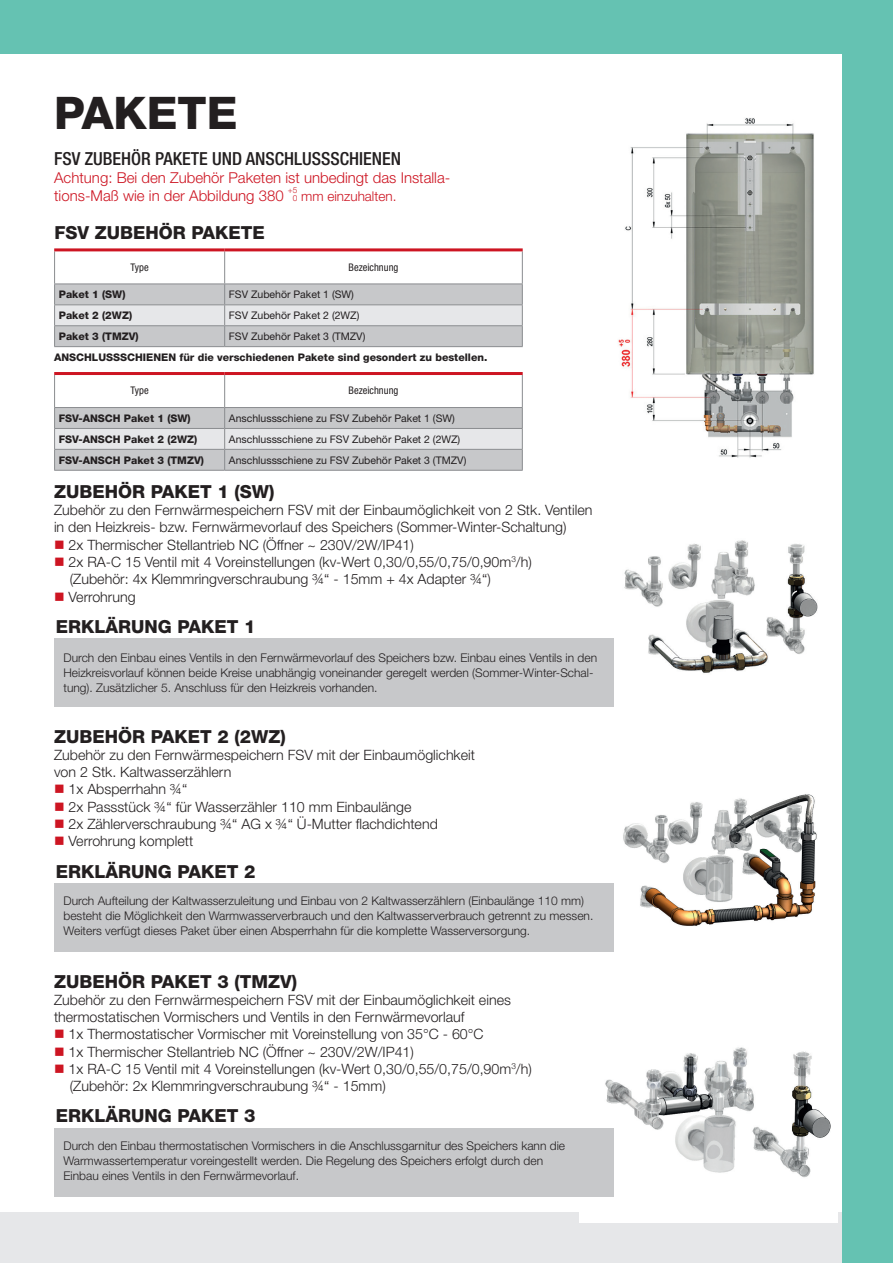
<style>
.page{position:relative;width:893px;height:1263px;background:#fff}
.page>*{position:absolute;margin:0;border:0;box-sizing:border-box;transform-origin:0 0}
.Kopfzeile_Kategorie{font:800 45px "Helvetica Neue LT Std";color:#231f20}
.Rote_Headline{font:800 18px "Helvetica Neue LT Std";color:#231f20}
.Rote_Headline-2{font:500 condensed 18px "Helvetica Neue LT Std";color:#231f20}
.t1{font:300 15px/18px "Helvetica Neue LT Pro";color:#cd1522}
.t2{font:300 14.25px "Helvetica Neue LT Pro";color:#231f20}
.t3{font:300 14.25px "Helvetica Neue LT Std";color:#231f20}
.t4{font:300 13.5px "Helvetica Neue LT Std";color:#cd1522}
.t5{font:300 12px/15px "Helvetica Neue LT Pro";color:#231f20}
.Text_Tabelle_2_zentr{font:10.5px "Helvetica Neue LT Std";color:#231f20}
.Produkt_Name{font:800 10.5px "Helvetica Neue LT Std";color:#231f20}
.Rote_Headline-3{font:800 10.5px "Helvetica Neue LT Std";color:#231f20}
.Titel_Spalte_Rot{font:condensed 10.5px "Helvetica Neue LT Std";color:#231f20}
.Fließtext{font:300 8.25px "Helvetica Neue LT Std";color:#cd2028}
.Fließtext-2{font:300 8.25px "Helvetica Neue LT Std";color:#cd1522}
.s1{color:#cd1522}
.s2{font-family:"Helvetica Neue LT Std"}
.s3{font-family:"Helvetica Neue LT Pro"}
</style>
<div class="page">
<div style="left:0;top:1212px;width:893px;height:51px;background:#e6e7e9"></div>
<div style="left:843px;top:0;width:50px;height:1263px;background:#65c2b2"></div>
<div style="left:0;top:0;width:893px;height:54px;background:#65c2b2"></div>
<img style="left:618px;top:118px;width:196px;height:340px">
<hr style="left:224px;top:251px;width:1px;height:33px;background:#8a8c8f">
<hr style="left:54px;top:251px;width:1px;height:33px;background:#8a8c8f">
<hr style="left:522px;top:251px;width:1px;height:33px;background:#8a8c8f">
<svg style="left:54px;top:284px;width:469px;height:62px;background:#cdced0"></svg>
<hr style="left:54px;top:346px;width:171px;height:1px;background:#8a8c8f">
<hr style="left:225px;top:346px;width:298px;height:1px;background:#8a8c8f">
<hr style="left:54px;top:248px;width:171px;height:3px;background:#cd1522">
<hr style="left:225px;top:248px;width:298px;height:3px;background:#cd1522">
<hr style="left:224px;top:375px;width:1px;height:32px;background:#8a8c8f">
<hr style="left:54px;top:375px;width:1px;height:32px;background:#8a8c8f">
<hr style="left:522px;top:375px;width:1px;height:32px;background:#8a8c8f">
<svg style="left:54px;top:407px;width:469px;height:63px;background:#cccdcf"></svg>
<hr style="left:54px;top:470px;width:171px;height:1px;background:#8a8c8f">
<hr style="left:225px;top:470px;width:298px;height:1px;background:#8a8c8f">
<hr style="left:54px;top:372px;width:171px;height:3px;background:#cd1522">
<hr style="left:225px;top:372px;width:298px;height:3px;background:#cd1522">
<img style="left:579px;top:1047px;width:259px;height:175px">
<img style="left:602px;top:540px;width:216px;height:133px">
<img style="left:584px;top:794px;width:233px;height:132px">
<div style="left:55px;top:639px;width:559px;height:68px;background:#c7c8ca"></div>
<div style="left:55px;top:884px;width:559px;height:68px;background:#c7c8ca"></div>
<div style="left:55px;top:1129px;width:559px;height:68px;background:#c7c8ca"></div>
<p class="Kopfzeile_Kategorie" style="left:54px;top:86px;width:185px">PAKETE</p>
<p class="Rote_Headline-2" style="left:54px;top:148px;width:349px">FSV ZUBEHÖR PAKETE UND ANSCHLUSSSCHIENEN</p>
<p class="t1" style="left:54px;top:168px;width:398px">Achtung: Bei den Zubehör Paketen ist unbedingt das Installa&shy;tions-Maß wie in der Abbildung 380</p>
<p class="Fließtext" style="left:288px;top:185px;width:11px">+5</p>
<p class="Fließtext-2" style="left:293px;top:193px;width:6px">0</p>
<p class="t4" style="left:301px;top:188px;width:97px">mm einzuhalten.</p>
<p class="Rote_Headline" style="left:55px;top:222px;width:212px">FSV ZUBEHÖR PAKETE</p>
<p class="Titel_Spalte_Rot" style="left:131px;top:261px;width:20px">Type</p>
<p class="Titel_Spalte_Rot" style="left:349px;top:261px;width:51px">Bezeichnung</p>
<p class="Produkt_Name" style="left:59px;top:288px;width:68px">Paket 1 (SW)</p>
<p class="Text_Tabelle_2_zentr" style="left:229px;top:288px;width:127px">FSV Zubehör Paket 1 (SW)</p>
<p class="Produkt_Name" style="left:59px;top:309px;width:75px">Paket 2 (2WZ)</p>
<p class="Text_Tabelle_2_zentr" style="left:229px;top:309px;width:132px">FSV Zubehör Paket 2 (2WZ)</p>
<p class="Produkt_Name" style="left:59px;top:330px;width:81px">Paket 3 (TMZV)</p>
<p class="Text_Tabelle_2_zentr" style="left:229px;top:330px;width:138px">FSV Zubehör Paket 3 (TMZV)</p>
<p class="Rote_Headline-3" style="left:54px;top:351px;width:435px">ANSCHLUSSSCHIENEN für die verschiedenen Pakete sind gesondert zu bestellen.</p>
<p class="Titel_Spalte_Rot" style="left:131px;top:384px;width:20px">Type</p>
<p class="Titel_Spalte_Rot" style="left:349px;top:384px;width:51px">Bezeichnung</p>
<p class="Produkt_Name" style="left:59px;top:412px;width:133px">FSV-ANSCH Paket 1 (SW)</p>
<p class="Text_Tabelle_2_zentr" style="left:229px;top:412px;width:227px">Anschlussschiene zu FSV Zubehör Paket 1 (SW)</p>
<p class="Produkt_Name" style="left:59px;top:433px;width:140px">FSV-ANSCH Paket 2 (2WZ)</p>
<p class="Text_Tabelle_2_zentr" style="left:229px;top:433px;width:233px">Anschlussschiene zu FSV Zubehör Paket 2 (2WZ)</p>
<p class="Produkt_Name" style="left:59px;top:454px;width:147px">FSV-ANSCH Paket 3 (TMZV)</p>
<p class="Text_Tabelle_2_zentr" style="left:229px;top:454px;width:239px">Anschlussschiene zu FSV Zubehör Paket 3 (TMZV)</p>
<p class="Rote_Headline" style="left:54px;top:481px;width:222px">ZUBEHÖR PAKET 1 (SW)</p>
<p class="t2" style="left:54px;top:501px;width:540px">Zubehör zu den Fernwärmespeichern FSV mit der Einbaumöglichkeit von 2 Stk. Ventilen</p>
<p class="t2" style="left:54px;top:518px;width:514px">in den Heizkreis- bzw. Fernwärmevorlauf des Speichers (Sommer-Winter-Schaltung)</p>
<p class="t2" style="left:54px;top:536px;width:361px"><span class="s1">■</span> 2x Thermischer Stellantrieb NC (Öffner <span class="s2">~ 230V/2W/IP41)</span></p>
<p class="t2" style="left:54px;top:553px;width:479px"><span class="s1">■</span> 2x RA-C 15 Ventil mit 4 Voreinstellungen (kv-Wert 0,30/0,55/0,75/0,90m<sup>3</sup>/h)</p>
<p class="t2" style="left:70px;top:570px;width:423px">(Zubehör: 4x Klemmringverschraubung <span class="s2">¾“ - 15mm + 4x Adapter ¾“)</span></p>
<p class="t2" style="left:54px;top:588px;width:83px"><span class="s1">■</span> Verrohrung</p>
<p class="Rote_Headline" style="left:56px;top:616px;width:201px">ERKLÄRUNG PAKET 1</p>
<p class="t5" style="left:63px;top:650px;width:535px">Durch den Einbau eines Ventils in den Fernwärmevorlauf des Speichers bzw. Einbau eines Ventils in den<br>Heizkreisvorlauf können beide Kreise unabhängig voneinander geregelt werden (Sommer-Winter-Schal&shy;tung). Zusätzlicher 5. Anschluss für den Heizkreis vorhanden.</p>
<p class="Rote_Headline" style="left:54px;top:725px;width:233px">ZUBEHÖR PAKET 2 (2WZ)</p>
<p class="t2" style="left:54px;top:746px;width:422px">Zubehör zu den Fernwärmespeichern FSV mit der Einbaumöglichkeit</p>
<p class="t2" style="left:54px;top:763px;width:179px">von 2 Stk. Kaltwasserzählern</p>
<p class="t2" style="left:54px;top:781px;width:135px"><span class="s1">■</span> 1x Absperrhahn <span class="s2">¾“</span></p>
<p class="t2" style="left:54px;top:798px;width:359px"><span class="s1">■</span> 2x Passstück <span class="s2">¾“</span> für Wasserzähler 110 mm Einbaulänge</p>
<p class="t3" style="left:54px;top:815px;width:385px"><span class="s1">■</span> <span class="s3">2x Zählerverschraubung</span> ¾“ AG x ¾“ Ü-Mutter flachdichtend</p>
<p class="t2" style="left:54px;top:832px;width:141px"><span class="s1">■</span> Verrohrung komplett</p>
<p class="Rote_Headline" style="left:56px;top:860px;width:201px">ERKLÄRUNG PAKET 2</p>
<p class="t5" style="left:63px;top:893px;width:531px">Durch Aufteilung der Kaltwasserzuleitung und Einbau von 2 Kaltwasserzählern (Einbaulänge 110 mm) besteht die Möglichkeit den Warmwasserverbrauch und den Kaltwasserverbrauch getrennt zu messen.<br>Weiters verfügt dieses Paket über einen Absperrhahn für die komplette Wasserversorgung.</p>
<p class="Rote_Headline" style="left:54px;top:970px;width:245px">ZUBEHÖR PAKET 3 (TMZV)</p>
<p class="t2" style="left:54px;top:991px;width:458px">Zubehör zu den Fernwärmespeichern FSV mit der Einbaumöglichkeit eines</p>
<p class="t2" style="left:54px;top:1008px;width:412px">thermostatischen Vormischers und Ventils in den Fernwärmevorlauf</p>
<p class="t2" style="left:54px;top:1025px;width:431px"><span class="s1">■</span> 1x Thermostatischer Vormischer mit Voreinstellung von 35°C - 60°C</p>
<p class="t2" style="left:54px;top:1043px;width:361px"><span class="s1">■</span> 1x Thermischer Stellantrieb NC (Öffner <span class="s2">~ 230V/2W/IP41)</span></p>
<p class="t2" style="left:54px;top:1060px;width:479px"><span class="s1">■</span> 1x RA-C 15 Ventil mit 4 Voreinstellungen (kv-Wert 0,30/0,55/0,75/0,90m<sup>3</sup>/h)</p>
<p class="t2" style="left:70px;top:1077px;width:317px">(Zubehör: 2x Klemmringverschraubung <span class="s2">¾“ - 15mm)</span></p>
<p class="Rote_Headline" style="left:56px;top:1105px;width:201px">ERKLÄRUNG PAKET 3</p>
<p class="t5" style="left:63px;top:1138px;width:503px">Durch den Einbau thermostatischen Vormischers in die Anschlussgarnitur des Speichers kann die<br>Warmwassertemperatur voreingestellt werden. Die Regelung des Speichers erfolgt durch den</p>
<p class="t5" style="left:63px;top:1168px;width:237px">Einbau eines Ventils in den Fernwärmevorlauf.</p>
</div>
